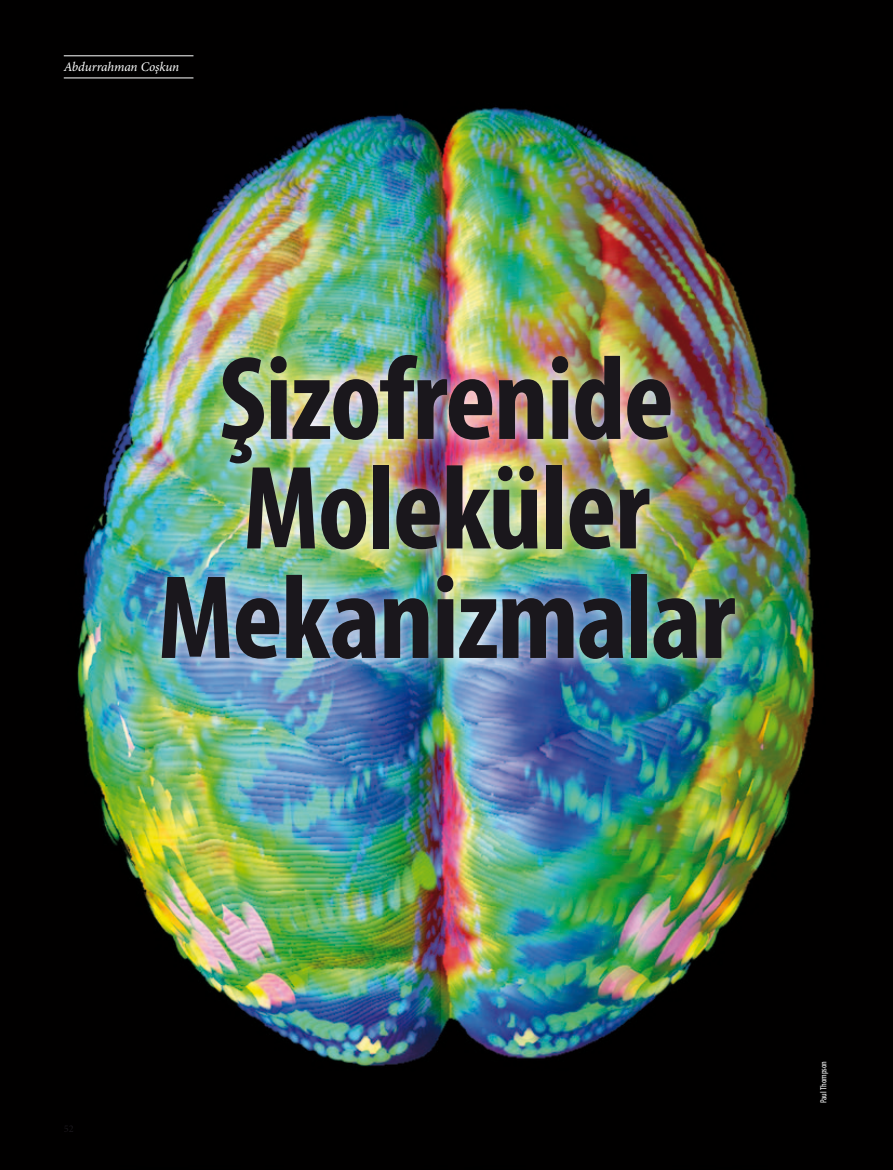
<style>
.page{position:relative;width:893px;height:1170px;background:#fff}
.page>*{position:absolute;margin:0;border:0;box-sizing:border-box;transform-origin:0 0}
.t1{font:700 condensed 120px/109.5px "Myriad Pro";letter-spacing:-.015em;color:#1a171c;text-align:center}
.t2{font:italic 13.2px "Minion Pro";letter-spacing:-.015em;color:#fff}
.t3{font:10.35px "Minion Pro";color:#1a171c}
.t4{font:condensed 9px "Myriad Pro";color:#fff}
</style>
<div class="page">
<img style="left:0;top:0;width:893px;height:1169px">
<div style="left:149px;top:342px;width:601px;height:332px;background:#fff;opacity:.75"></div>
<hr style="left:64px;top:56px;width:129px;height:1px;background:#fff">
<hr style="left:64px;top:78px;width:129px;height:1px;background:#fff">
<p class="t2" style="left:64px;top:58px;width:117px">Abdurrahman Coşkun</p>
<p class="t1" style="left:158px;top:341px;width:579px">Şizofrenide<br>Moleküler<br>Mekanizmalar</p>
<p class="t3" style="left:64px;top:1121px;width:11px">52</p>
<p class="t4" style="left:818px;top:1103px;width:44px;rotate:-90deg">Paul Thompson</p>
</div>
